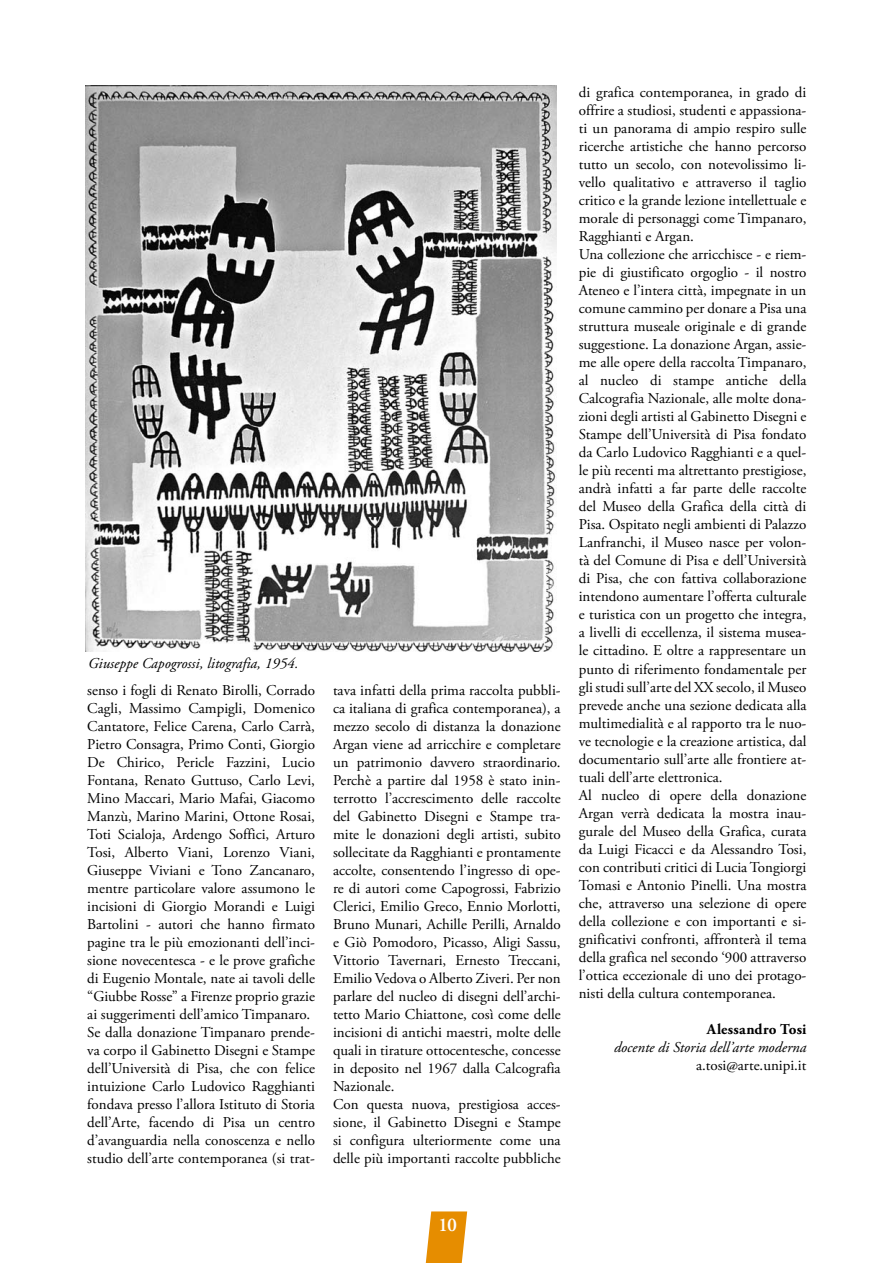
<style>
.page{position:relative;width:893px;height:1263px;background:#fff}
.page>*{position:absolute;margin:0;border:0;box-sizing:border-box;transform-origin:0 0}
.t1{font:600 19.5px "Adobe Garamond Pro";color:#fff}
.t2{font:15px/18px "Adobe Garamond Pro";color:#000}
.t3{font:italic 15px "Adobe Garamond Pro";color:#000}
.t4{font:700 15px "Adobe Garamond Pro";letter-spacing:.015em;color:#000}
</style>
<div class="page">
<svg style="left:425px;top:1211px;width:42px;height:52px;background:#e99e26"></svg>
<img style="left:85px;top:85px;width:472px;height:566px">
<p class="t3" style="left:88px;top:654px;width:212px">Giuseppe Capogrossi, litografia, 1954.</p>
<p class="t2" style="left:87px;top:681px;width:229px">senso i fogli di Renato Birolli, Corrado Cagli, Massimo Campigli, Domenico Cantatore, Felice Carena, Carlo Carrà, Pietro Consagra, Primo Conti, Giorgio De Chirico, Pericle Fazzini, Lucio Fontana, Renato Guttuso, Carlo Levi, Mino Maccari, Mario Mafai, Giacomo Manzù, Marino Marini, Ottone Rosai, Toti Scialoja, Ardengo Soffici, Arturo Tosi, Alberto Viani, Lorenzo Viani, Giuseppe Viviani e Tono Zancanaro, mentre particolare valore assumono le incisioni di Giorgio Morandi e Luigi Bartolini - autori che hanno firmato pagine tra le più emozionanti dell’inci&shy;sione novecentesca - e le prove grafiche di Eugenio Montale, nate ai tavoli delle “Giubbe Rosse” a Firenze proprio grazie ai suggerimenti dell’amico Timpanaro.<br>Se dalla donazione Timpanaro prende&shy;va corpo il Gabinetto Disegni e Stampe dell’Università di Pisa, che con felice intuizione Carlo Ludovico Ragghianti fondava presso l’allora Istituto di Storia dell’Arte, facendo di Pisa un centro d’avanguardia nella conoscenza e nello studio dell’arte contemporanea (si trat-</p>
<p class="t2" style="left:333px;top:681px;width:229px">tava infatti della prima raccolta pubbli&shy;ca italiana di grafica contemporanea), a mezzo secolo di distanza la donazione Argan viene ad arricchire e completare un patrimonio davvero straordinario.<br>Perchè a partire dal 1958 è stato inin&shy;terrotto l’accrescimento delle raccolte del Gabinetto Disegni e Stampe tra&shy;mite le donazioni degli artisti, subito sollecitate da Ragghianti e prontamente accolte, consentendo l’ingresso di ope&shy;re di autori come Capogrossi, Fabrizio Clerici, Emilio Greco, Ennio Morlotti, Bruno Munari, Achille Perilli, Arnaldo e Giò Pomodoro, Picasso, Aligi Sassu, Vittorio Tavernari, Ernesto Treccani, Emilio Vedova o Alberto Ziveri. Per non parlare del nucleo di disegni dell’archi&shy;tetto Mario Chiattone, così come delle incisioni di antichi maestri, molte delle quali in tirature ottocentesche, concesse in deposito nel 1967 dalla Calcografia Nazionale.<br>Con questa nuova, prestigiosa acces&shy;sione, il Gabinetto Disegni e Stampe si configura ulteriormente come una delle più importanti raccolte pubbliche</p>
<p class="t2" style="left:579px;top:84px;width:229px">di grafica contemporanea, in grado di offrire a studiosi, studenti e appassiona&shy;ti un panorama di ampio respiro sulle ricerche artistiche che hanno percorso tutto un secolo, con notevolissimo li&shy;vello qualitativo e attraverso il taglio critico e la grande lezione intellettuale e morale di personaggi come Timpanaro, Ragghianti e Argan.<br>Una collezione che arricchisce - e riem&shy;pie di giustificato orgoglio - il nostro Ateneo e l’intera città, impegnate in un comune cammino per donare a Pisa una struttura museale originale e di grande suggestione. La donazione Argan, assie&shy;me alle opere della raccolta Timpanaro, al nucleo di stampe antiche della Calcografia Nazionale, alle molte dona&shy;zioni degli artisti al Gabinetto Disegni e Stampe dell’Università di Pisa fondato da Carlo Ludovico Ragghianti e a quel&shy;le più recenti ma altrettanto prestigiose, andrà infatti a far parte delle raccolte del Museo della Grafica della città di Pisa. Ospitato negli ambienti di Palazzo Lanfranchi, il Museo nasce per volon&shy;tà del Comune di Pisa e dell’Università di Pisa, che con fattiva collaborazione intendono aumentare l’offerta culturale e turistica con un progetto che integra, a livelli di eccellenza, il sistema musea&shy;le cittadino. E oltre a rappresentare un punto di riferimento fondamentale per gli studi sull’arte del XX secolo, il Museo prevede anche una sezione dedicata alla multimedialità e al rapporto tra le nuo&shy;ve tecnologie e la creazione artistica, dal documentario sull’arte alle frontiere at&shy;tuali dell’arte elettronica.<br>Al nucleo di opere della donazione Argan verrà dedicata la mostra inau&shy;gurale del Museo della Grafica, curata da Luigi Ficacci e da Alessandro Tosi, con contributi critici di Lucia Tongiorgi Tomasi e Antonio Pinelli. Una mostra che, attraverso una selezione di opere della collezione e con importanti e si&shy;gnificativi confronti, affronterà il tema della grafica nel secondo ‘900 attraverso l’ottica eccezionale di uno dei protago&shy;nisti della cultura contemporanea.</p>
<p class="t4" style="left:707px;top:1020px;width:101px">Alessandro Tosi</p>
<p class="t3" style="left:614px;top:1038px;width:194px">docente di Storia dell’arte moderna</p>
<p class="t2" style="left:696px;top:1056px;width:112px">a.tosi@arte.unipi.it</p>
<h1 class="t1" style="left:438px;top:1213px;width:20px">10</h1>
</div>
